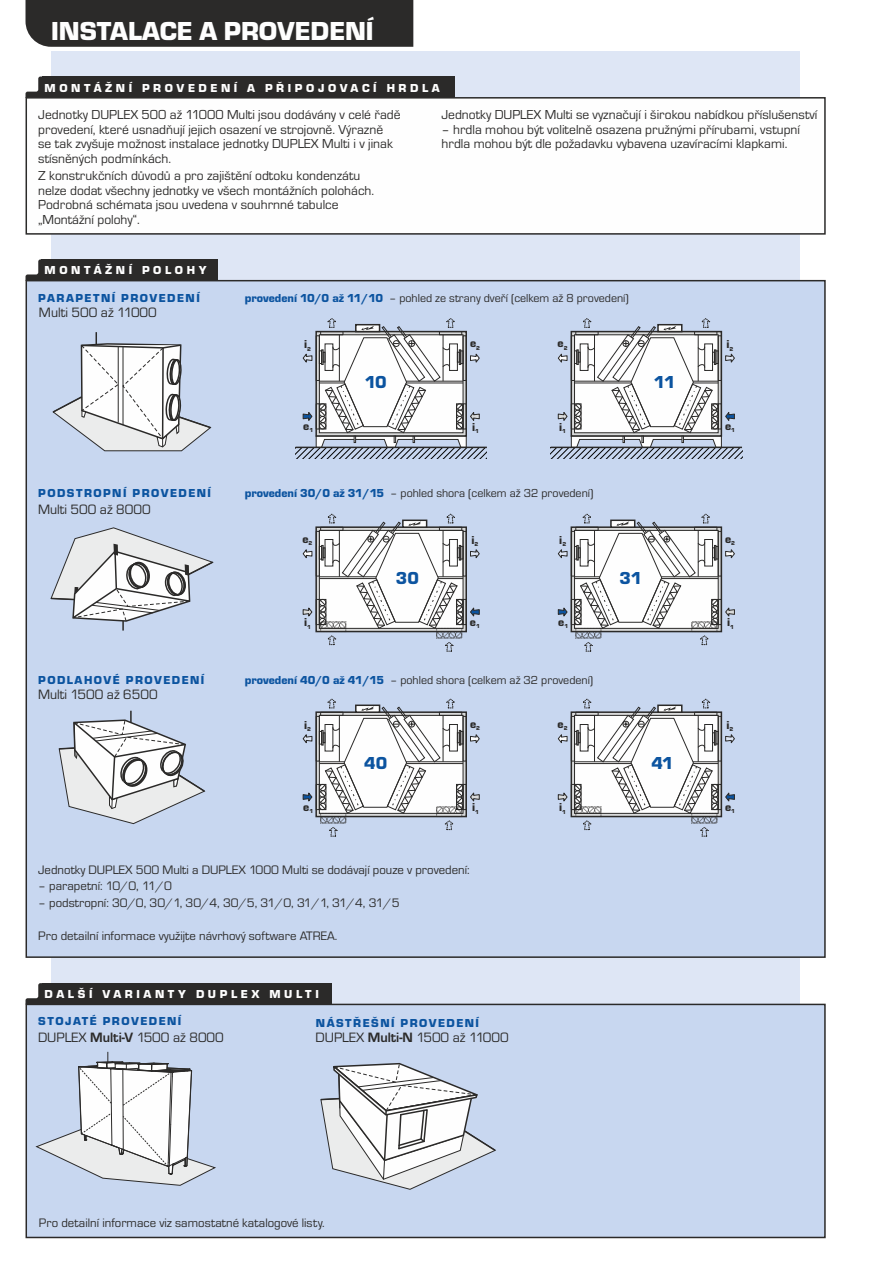
<style>
.page{position:relative;width:893px;height:1263px;background:#fff}
.page>*{position:absolute;margin:0;border:0;box-sizing:border-box;transform-origin:0 0}
.t1{font:27px "Eurostile TEE Blac";color:#fefefe}
.t2{font:18px "Eurostile TEE Blac";letter-spacing:-.03em;color:#0c54a0}
.t3{font:14.1px "Eurostile TEE";color:#2b2a29}
.t4{font:13.5px/14.5px "Eurostile TEE";color:#2b2a29}
.t5{font:12.75px "Eurostile TEE";color:#2b2a29}
.t6{font:12px "Eurostile TEE";color:#2b2a29}
.t7{font:12px "Eurostile TEE Blac";letter-spacing:.125em;color:#0c54a0}
.t8{font:12px "Eurostile TEE Blac";letter-spacing:.3em;color:#fefefe}
.t9{font:12px "Eurostile TEE Blac";color:#2b2a29}
.s1{font-family:"Eurostile TEE Blac";color:#0c54a0}
.s2{font-weight:700}
</style>
<div class="page">
<div style="left:26px;top:0;width:387px;height:47px;background:#2b2a29"></div>
<div style="left:51px;top:51px;width:748px;height:1161px;background:#dee6f5"></div>
<div style="left:25px;top:279px;width:801px;height:680px;background:#c8d7f0"></div>
<svg style="left:26px;top:77px;width:16px;height:19px"></svg>
<svg style="left:26px;top:259px;width:16px;height:22px"></svg>
<div style="left:42px;top:77px;width:412px;height:21px;background:#2b2a29"></div>
<div style="left:42px;top:259px;width:176px;height:22px;background:#2b2a29"></div>
<div style="left:25px;top:96px;width:801px;height:139px;background:#fefefe"></div>
<svg style="left:51px;top:332px;width:161px;height:119px"></svg>
<svg style="left:296px;top:318px;width:191px;height:140px;background:#c7ccd4"></svg>
<svg style="left:551px;top:318px;width:191px;height:140px;background:#c7ccd4"></svg>
<svg style="left:302px;top:514px;width:178px;height:138px;background:#ccd1d9"></svg>
<div style="left:436px;top:628px;width:26px;height:4px;border:1px dashed #2b2a29"></div>
<svg style="left:557px;top:514px;width:178px;height:138px;background:#cdd2da"></svg>
<div style="left:692px;top:628px;width:25px;height:4px;border:1px dashed #2b2a29"></div>
<svg style="left:557px;top:699px;width:178px;height:137px;background:#cdd2d9"></svg>
<div style="left:692px;top:813px;width:25px;height:4px;border:1px dashed #2b2a29"></div>
<svg style="left:302px;top:699px;width:178px;height:137px;background:#cdd1d9"></svg>
<div style="left:436px;top:813px;width:26px;height:4px;border:1px dashed #2b2a29"></div>
<svg style="left:50px;top:527px;width:165px;height:140px"></svg>
<svg style="left:58px;top:711px;width:148px;height:113px"></svg>
<div style="left:25px;top:1003px;width:801px;height:236px;background:#c8d7f0"></div>
<svg style="left:26px;top:983px;width:16px;height:21px"></svg>
<div style="left:42px;top:983px;width:290px;height:21px;background:#2b2a29"></div>
<svg style="left:319px;top:1062px;width:178px;height:128px"></svg>
<svg style="left:35px;top:1052px;width:182px;height:134px;background:#d5dbe6"></svg>
<h1 class="t1" style="left:51px;top:22px;width:324px">INSTALACE A PROVEDENÍ</h1>
<p class="t8" style="left:45px;top:84px;width:397px">MONTÁŽNÍ PROVEDENÍ A PŘIPOJOVACÍ HRDLA</p>
<p class="t4" style="left:38px;top:109px;width:364px">Jednotky DUPLEX 500 až 11000 Multi jsou dodávány v celé řadě provedení, které usnadňují jejich osazení ve strojovně. Výrazně<br>se tak zvyšuje možnost instalace jednotky DUPLEX Multi i v jinak stísněných podmínkách.</p>
<p class="t4" style="left:38px;top:170px;width:337px">Z konstrukčních důvodů a pro zajištění odtoku kondenzátu nelze dodat všechny jednotky ve všech montážních polohách.<br>Podrobná schémata jsou uvedena v souhrnné tabulce „Montážní polohy“.</p>
<p class="t8" style="left:45px;top:266px;width:163px">MONTÁŽNÍ POLOHY</p>
<p class="t4" style="left:441px;top:109px;width:377px">Jednotky DUPLEX Multi se vyznačují i širokou nabídkou příslušenství</p>
<p class="t4" style="left:441px;top:123px;width:360px">– hrdla mohou být volitelně osazena pružnými přírubami, vstupní hrdla mohou být dle požadavku vybavena uzavíracími klapkami.</p>
<p class="t7" style="left:38px;top:294px;width:163px">PARAPETNÍ PROVEDENÍ</p>
<p class="t6" style="left:245px;top:293px;width:386px"><span class="s1">provedení 10/0 až 11/10</span> – pohled ze strany dveří (celkem až 8 provedení)</p>
<p class="t9" style="left:304px;top:340px;width:8px">i<sub>2</sub></p>
<p class="t9" style="left:470px;top:339px;width:11px">e<sub>2</sub></p>
<p class="t3" style="left:39px;top:307px;width:119px">Multi 500 až 11000</p>
<p class="t9" style="left:558px;top:339px;width:11px">e<sub>2</sub></p>
<h2 class="t2" style="left:365px;top:376px;width:23px">10</h2>
<h2 class="t2" style="left:654px;top:376px;width:23px">11</h2>
<p class="t9" style="left:726px;top:340px;width:8px">i<sub>2</sub></p>
<p class="t9" style="left:303px;top:422px;width:11px">e<sub>1</sub></p>
<p class="t9" style="left:472px;top:423px;width:8px">i<sub>1</sub></p>
<p class="t9" style="left:559px;top:423px;width:8px">i<sub>1</sub></p>
<p class="t9" style="left:725px;top:422px;width:11px">e<sub>1</sub></p>
<p class="t7" style="left:38px;top:489px;width:174px">PODSTROPNÍ PROVEDENÍ</p>
<p class="t6" style="left:245px;top:489px;width:350px"><span class="s1">provedení 30/0 až 31/15</span> – pohled shora (celkem až 32 provedení)</p>
<p class="t9" style="left:559px;top:536px;width:8px">i<sub>2</sub></p>
<p class="t9" style="left:725px;top:535px;width:11px">e<sub>2</sub></p>
<p class="t3" style="left:38px;top:504px;width:114px">Multi 500 až 8000</p>
<p class="t9" style="left:471px;top:536px;width:8px">i<sub>2</sub></p>
<p class="t9" style="left:303px;top:535px;width:11px">e<sub>2</sub></p>
<h2 class="t2" style="left:396px;top:572px;width:25px">30</h2>
<h2 class="t2" style="left:620px;top:572px;width:24px">31</h2>
<p class="t9" style="left:304px;top:618px;width:8px">i<sub>1</sub></p>
<p class="t9" style="left:470px;top:617px;width:11px">e<sub>1</sub></p>
<p class="t9" style="left:558px;top:617px;width:11px">e<sub>1</sub></p>
<p class="t9" style="left:727px;top:618px;width:8px">i<sub>1</sub></p>
<p class="t7" style="left:38px;top:676px;width:168px">PODLAHOVÉ PROVEDENÍ</p>
<p class="t6" style="left:245px;top:676px;width:350px"><span class="s1">provedení 40/0 až 41/15</span> – pohled shora (celkem až 32 provedení)</p>
<p class="t9" style="left:304px;top:721px;width:8px">i<sub>2</sub></p>
<p class="t9" style="left:470px;top:720px;width:11px">e<sub>2</sub></p>
<p class="t3" style="left:38px;top:689px;width:121px">Multi 1500 až 6500</p>
<p class="t9" style="left:558px;top:720px;width:11px">e<sub>2</sub></p>
<p class="t9" style="left:726px;top:721px;width:8px">i<sub>2</sub></p>
<h2 class="t2" style="left:364px;top:757px;width:25px">40</h2>
<h2 class="t2" style="left:651px;top:757px;width:24px">41</h2>
<p class="t9" style="left:303px;top:802px;width:11px">e<sub>1</sub></p>
<p class="t9" style="left:472px;top:803px;width:8px">i<sub>1</sub></p>
<p class="t5" style="left:38px;top:865px;width:433px">Jednotky DUPLEX 500 Multi a DUPLEX 1000 Multi se dodávají pouze v provedení:</p>
<p class="t5" style="left:38px;top:882px;width:135px">– parapetní: 10/0, 11/0</p>
<p class="t5" style="left:38px;top:898px;width:363px">– podstropní: 30/0, 30/1, 30/4, 30/5, 31/0, 31/1, 31/4, 31/5</p>
<p class="t5" style="left:38px;top:931px;width:301px">Pro detailní informace využijte návrhový software ATREA.</p>
<p class="t8" style="left:45px;top:990px;width:276px">DALŠÍ VARIANTY DUPLEX MULTI</p>
<p class="t7" style="left:38px;top:1017px;width:145px">STOJATÉ PROVEDENÍ</p>
<p class="t7" style="left:316px;top:1019px;width:165px">NÁSTŘEŠNÍ PROVEDENÍ</p>
<p class="t3" style="left:38px;top:1033px;width:187px">DUPLEX <span class="s2">Multi-V</span> 1500 až 8000</p>
<p class="t3" style="left:316px;top:1033px;width:195px">DUPLEX <span class="s2">Multi-N</span> 1500 až 11000</p>
<p class="t9" style="left:559px;top:803px;width:8px">i<sub>1</sub></p>
<p class="t9" style="left:725px;top:802px;width:11px">e<sub>1</sub></p>
<p class="t5" style="left:39px;top:1219px;width:287px">Pro detailní informace viz samostatné katalogové listy.</p>
</div>
